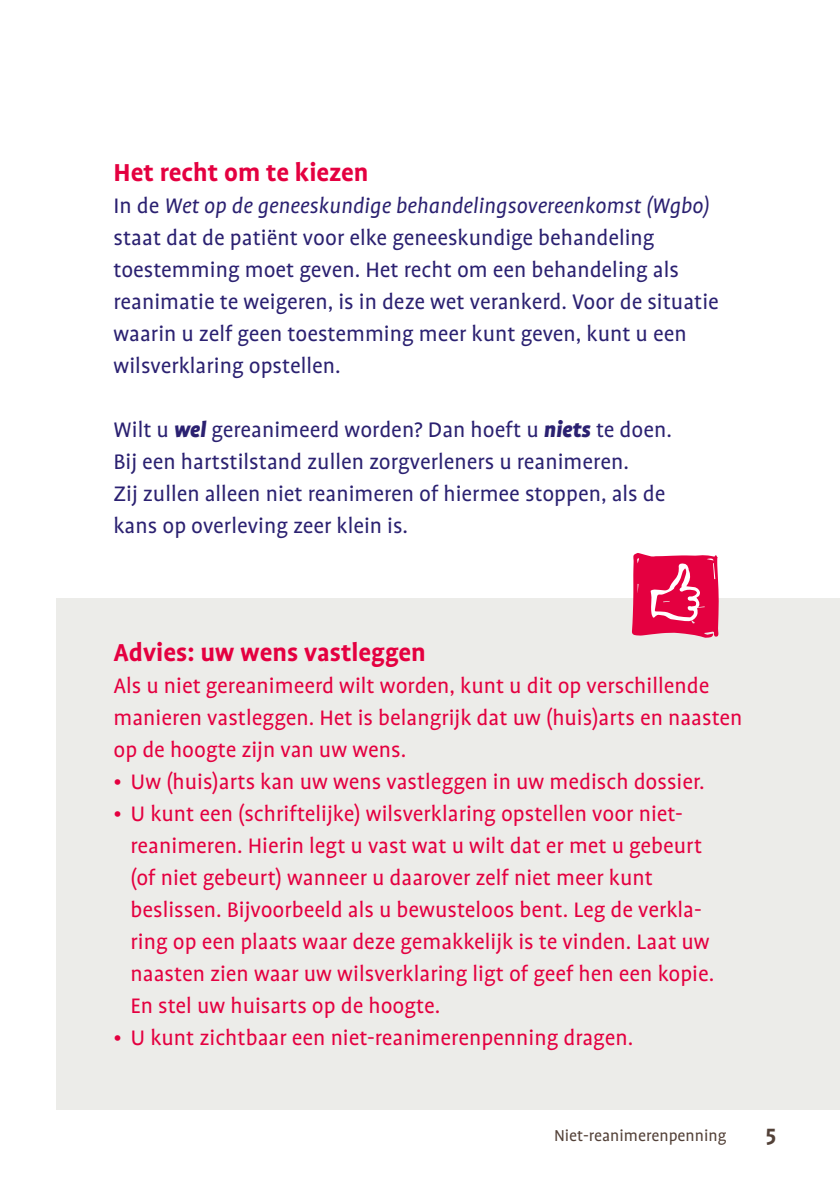
<style>
.page{position:relative;width:840px;height:1191px;background:#fff}
.page>*{position:absolute;margin:0;border:0;box-sizing:border-box;transform-origin:0 0}
.t1{font:700 28px "Profile OT";color:#e40040}
.t2{font:24px/32px "Profile OT";color:#e40040}
.t3{font:24px/32px "Profile OT";color:#2b2171}
.t4{font:700 24px "Profile OT";color:#534138}
.t5{font:18px "Profile OT";color:#534138}
.s1{font-style:italic}
.s2{font-weight:900;font-style:italic}
</style>
<div class="page">
<div style="left:57px;top:598px;width:782px;height:511px;background:#ecece9"></div>
<svg style="left:632px;top:553px;width:86px;height:85px;background:#e83164"></svg>
<p class="t1" style="left:113px;top:157px;width:256px">Het recht om te kiezen</p>
<p class="t3" style="left:113px;top:190px;width:606px">In de <span class="s1">Wet op de geneeskundige behandelingsovereenkomst (Wgbo) </span>staat dat de patiënt voor elke geneeskundige behandeling toestemming moet geven. Het recht om een behandeling als reanimatie te weigeren, is in deze wet verankerd. Voor de situatie waarin u zelf geen toestemming meer kunt geven, kunt u een wilsverklaring opstellen.</p>
<p class="t3" style="left:113px;top:414px;width:559px">Wilt u <span class="s2">wel</span> gereanimeerd worden? Dan hoeft u <span class="s2">niets</span> te doen.<br>Bij een hartstilstand zullen zorgverleners u reanimeren.<br>Zij zullen alleen niet reanimeren of hiermee stoppen, als de kans op overleving zeer klein is.</p>
<p class="t1" style="left:113px;top:637px;width:313px">Advies: uw wens vastleggen</p>
<p class="t2" style="left:113px;top:670px;width:630px">Als u niet gereanimeerd wilt worden, kunt u dit op verschillende manieren vastleggen. Het is belangrijk dat uw (huis)arts en naasten op de hoogte zijn van uw wens.</p>
<p class="t2" style="left:113px;top:766px;width:592px">• Uw (huis)arts kan uw wens vastleggen in uw medisch dossier.</p>
<p class="t2" style="left:130px;top:798px;width:585px;text-indent:-17px">• U kunt een (schriftelijke) wilsverklaring opstellen voor niet&shy;reanimeren. Hierin legt u vast wat u wilt dat er met u gebeurt (of niet gebeurt) wanneer u daarover zelf niet meer kunt beslissen. Bijvoorbeeld als u bewusteloos bent. Leg de verkla&shy;ring op een plaats waar deze gemakkelijk is te vinden. Laat uw naasten zien waar uw wilsverklaring ligt of geef hen een kopie.<br>En stel uw huisarts op de hoogte.</p>
<p class="t2" style="left:113px;top:1022px;width:521px">• U kunt zichtbaar een niet-reanimerenpenning dragen.</p>
<p class="t5" style="left:553px;top:1125px;width:174px">Niet-reanimerenpenning</p>
<p class="t4" style="left:765px;top:1120px;width:12px">5</p>
</div>
